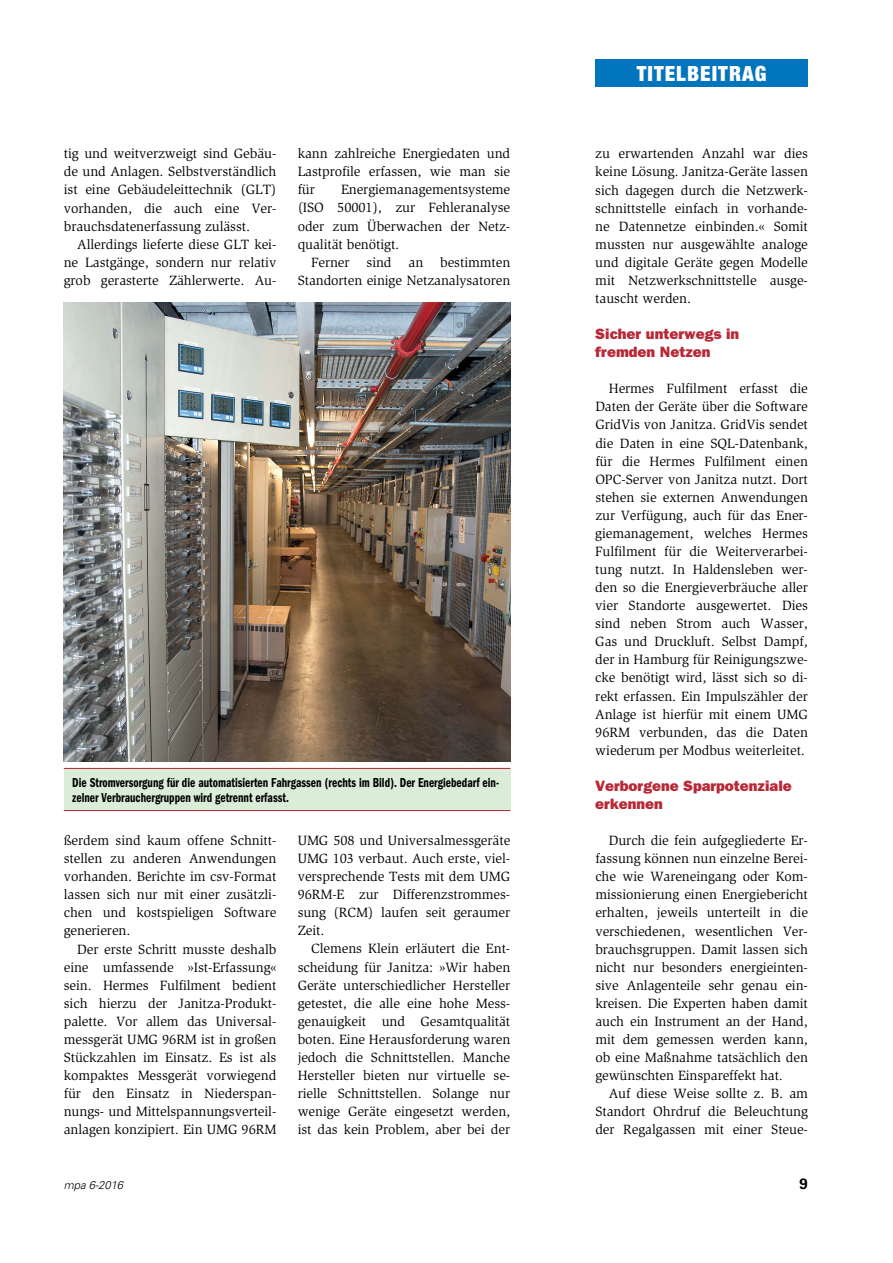
<style>
.page{position:relative;width:893px;height:1263px;background:#fff}
.page>*{position:absolute;margin:0;border:0;box-sizing:border-box;transform-origin:0 0}
.t1{font:900 condensed 21px "Helvetica Neue";letter-spacing:.05em;color:#fff}
.t2{font:800 15px/18px "Franklin Gothic";color:#b82937}
.t3{font:700 15px "Univers";color:#000}
.t4{font:13.8px/18px "Slimbach";letter-spacing:-.005em;color:#000;text-align:justify}
.t5{font:600 condensed 13.5px/15px "Franklin Gothic";color:#000;scale:.85 1}
.t6{font:italic 300 11.25px "Univers";color:#000}
</style>
<div class="page">
<div style="left:595px;top:60px;width:213px;height:27px;background:#0074bc"></div>
<img style="left:64px;top:302px;width:446px;height:459px">
<div style="left:64px;top:768px;width:446px;height:42px;background:#dbedd8"></div>
<hr style="left:64px;top:768px;width:446px;height:1px;background:#b82937">
<hr style="left:64px;top:810px;width:446px;height:1px;background:#b82937">
<p class="t4" style="left:64px;top:145px;width:214px">tig und weitverzweigt sind Gebäu-</p>
<p class="t4" style="left:64px;top:163px;width:214px">de und Anlagen. Selbstverständlich</p>
<p class="t4" style="left:64px;top:181px;width:214px">ist eine Gebäudeleittechnik (GLT)</p>
<p class="t4" style="left:64px;top:199px;width:214px">vorhanden, die auch eine Ver-</p>
<p class="t4" style="left:64px;top:217px;width:188px">brauchsdatenerfassung zulässt.</p>
<p class="t4" style="left:77px;top:235px;width:201px">Allerdings lieferte diese GLT kei-</p>
<p class="t4" style="left:64px;top:253px;width:214px">ne Lastgänge, sondern nur relativ</p>
<p class="t4" style="left:64px;top:271px;width:214px">grob gerasterte Zählerwerte. Au-</p>
<p class="t4" style="left:298px;top:145px;width:214px">kann zahlreiche Energiedaten und Lastprofile erfassen, wie man sie für</p>
<p class="t4" style="left:341px;top:181px;width:171px">Energiemanagementsysteme</p>
<p class="t4" style="left:298px;top:199px;width:214px">(ISO 50001), zur Fehleranalyse</p>
<p class="t4" style="left:298px;top:217px;width:214px">oder zum Überwachen der Netz-</p>
<p class="t4" style="left:298px;top:235px;width:103px">qualität benötigt.</p>
<p class="t4" style="left:311px;top:253px;width:201px">Ferner sind an bestimmten</p>
<p class="t4" style="left:298px;top:271px;width:214px">Standorten einige Netzanalysatoren</p>
<p class="t5" style="left:72px;top:775px;width:504px">Die Stromversorgung für die automatisierten Fahrgassen (rechts im Bild). Der Energiebedarf ein&shy;zelner Verbrauchergruppen wird getrennt erfasst.</p>
<p class="t4" style="left:64px;top:831px;width:214px">ßerdem sind kaum offene Schnitt-</p>
<p class="t4" style="left:64px;top:850px;width:214px">stellen zu anderen Anwendungen</p>
<p class="t4" style="left:64px;top:868px;width:214px">vorhanden. Berichte im csv-Format</p>
<p class="t4" style="left:64px;top:886px;width:214px">lassen sich nur mit einer zusätzli-</p>
<p class="t4" style="left:64px;top:904px;width:214px">chen und kostspieligen Software</p>
<p class="t4" style="left:64px;top:922px;width:68px">generieren.</p>
<p class="t4" style="left:77px;top:940px;width:201px">Der erste Schritt musste deshalb</p>
<p class="t4" style="left:64px;top:958px;width:214px">eine umfassende »Ist-Erfassung«</p>
<p class="t4" style="left:64px;top:976px;width:214px">sein. Hermes Fulfilment bedient</p>
<p class="t4" style="left:64px;top:994px;width:214px">sich hierzu der Janitza-Produkt-</p>
<p class="t4" style="left:64px;top:1012px;width:214px">palette. Vor allem das Universal-</p>
<p class="t4" style="left:64px;top:1030px;width:214px">messgerät UMG 96RM ist in großen</p>
<p class="t4" style="left:64px;top:1048px;width:214px">Stückzahlen im Einsatz. Es ist als</p>
<p class="t4" style="left:64px;top:1066px;width:214px">kompaktes Messgerät vorwiegend</p>
<p class="t4" style="left:64px;top:1084px;width:214px">für den Einsatz in Niederspan-</p>
<p class="t4" style="left:64px;top:1102px;width:214px">nungs- und Mittelspannungsverteil-</p>
<p class="t4" style="left:64px;top:1121px;width:214px">anlagen konzipiert. Ein UMG 96RM</p>
<p class="t6" style="left:64px;top:1178px;width:61px">mpa 6-2016</p>
<p class="t4" style="left:298px;top:831px;width:214px">UMG 508 und Universalmessgeräte</p>
<p class="t4" style="left:298px;top:849px;width:214px">UMG 103 verbaut. Auch erste, viel-</p>
<p class="t4" style="left:298px;top:868px;width:214px">versprechende Tests mit dem UMG</p>
<p class="t4" style="left:298px;top:886px;width:214px">96RM-E zur Differenzstrommes-</p>
<p class="t4" style="left:298px;top:904px;width:214px">sung (RCM) laufen seit geraumer</p>
<p class="t4" style="left:298px;top:922px;width:28px">Zeit.</p>
<p class="t4" style="left:311px;top:940px;width:201px">Clemens Klein erläutert die Ent-</p>
<p class="t4" style="left:298px;top:958px;width:214px">scheidung für Janitza: »Wir haben</p>
<p class="t4" style="left:298px;top:976px;width:214px">Geräte unterschiedlicher Hersteller</p>
<p class="t4" style="left:298px;top:994px;width:214px">getestet, die alle eine hohe Mess-</p>
<p class="t4" style="left:298px;top:1012px;width:214px">genauigkeit und Gesamtqualität</p>
<p class="t4" style="left:298px;top:1030px;width:214px">boten. Eine Herausforderung waren</p>
<p class="t4" style="left:298px;top:1048px;width:214px">jedoch die Schnittstellen. Manche</p>
<p class="t4" style="left:298px;top:1066px;width:214px">Hersteller bieten nur virtuelle se-</p>
<p class="t4" style="left:298px;top:1084px;width:214px">rielle Schnittstellen. Solange nur</p>
<p class="t4" style="left:298px;top:1102px;width:214px">wenige Geräte eingesetzt werden,</p>
<p class="t4" style="left:298px;top:1120px;width:214px">ist das kein Problem, aber bei der</p>
<p class="t1" style="left:637px;top:61px;width:131px">TITELBEITRAG</p>
<p class="t4" style="left:595px;top:145px;width:214px">zu erwartenden Anzahl war dies keine Lösung. Janitza-Geräte lassen sich dagegen durch die Netzwerk&shy;schnittstelle einfach in vorhande&shy;ne Datennetze einbinden.« Somit mussten nur ausgewählte analoge und digitale Geräte gegen Modelle mit Netzwerkschnittstelle ausge&shy;tauscht werden.</p>
<p class="t2" style="left:595px;top:325px;width:145px">Sicher unterwegs in fremden Netzen</p>
<p class="t4" style="left:595px;top:380px;width:214px;text-indent:14px">Hermes Fulfilment erfasst die Daten der Geräte über die Software GridVis von Janitza. GridVis sendet die Daten in eine SQL-Datenbank, für die Hermes Fulfilment einen OPC-Server von Janitza nutzt. Dort stehen sie externen Anwendungen zur Verfügung, auch für das Ener&shy;giemanagement, welches Hermes Fulfilment für die Weiterverarbei&shy;tung nutzt. In Haldensleben wer&shy;den so die Energieverbräuche aller vier Standorte ausgewertet. Dies sind neben Strom auch Wasser, Gas und Druckluft. Selbst Dampf, der in Hamburg für Reinigungszwe&shy;cke benötigt wird, lässt sich so di&shy;rekt erfassen. Ein Impulszähler der Anlage ist hierfür mit einem UMG 96RM verbunden, das die Daten wiederum per Modbus weiterleitet.</p>
<p class="t2" style="left:595px;top:776px;width:198px">Verborgene Sparpotenziale erkennen</p>
<p class="t4" style="left:609px;top:832px;width:201px">Durch die fein aufgegliederte Er-</p>
<p class="t4" style="left:595px;top:850px;width:214px">fassung können nun einzelne Berei-</p>
<p class="t4" style="left:595px;top:868px;width:214px">che wie Wareneingang oder Kom-</p>
<p class="t4" style="left:595px;top:886px;width:214px">missionierung einen Energiebericht</p>
<p class="t4" style="left:595px;top:904px;width:214px">erhalten, jeweils unterteilt in die</p>
<p class="t4" style="left:595px;top:922px;width:214px">verschiedenen, wesentlichen Ver-</p>
<p class="t4" style="left:595px;top:940px;width:214px">brauchsgruppen. Damit lassen sich</p>
<p class="t4" style="left:595px;top:958px;width:214px">nicht nur besonders energieinten-</p>
<p class="t4" style="left:595px;top:976px;width:214px">sive Anlagenteile sehr genau ein-</p>
<p class="t4" style="left:595px;top:994px;width:214px">kreisen. Die Experten haben damit</p>
<p class="t4" style="left:595px;top:1012px;width:214px">auch ein Instrument an der Hand,</p>
<p class="t4" style="left:595px;top:1030px;width:214px">mit dem gemessen werden kann,</p>
<p class="t4" style="left:595px;top:1048px;width:214px">ob eine Maßnahme tatsächlich den</p>
<p class="t4" style="left:595px;top:1066px;width:189px">gewünschten Einspareffekt hat.</p>
<p class="t4" style="left:609px;top:1084px;width:201px">Auf diese Weise sollte z. B. am</p>
<p class="t4" style="left:595px;top:1103px;width:214px">Standort Ohrdruf die Beleuchtung</p>
<p class="t4" style="left:595px;top:1121px;width:214px">der Regalgassen mit einer Steue-</p>
<p class="t3" style="left:800px;top:1173px;width:10px">9</p>
</div>
